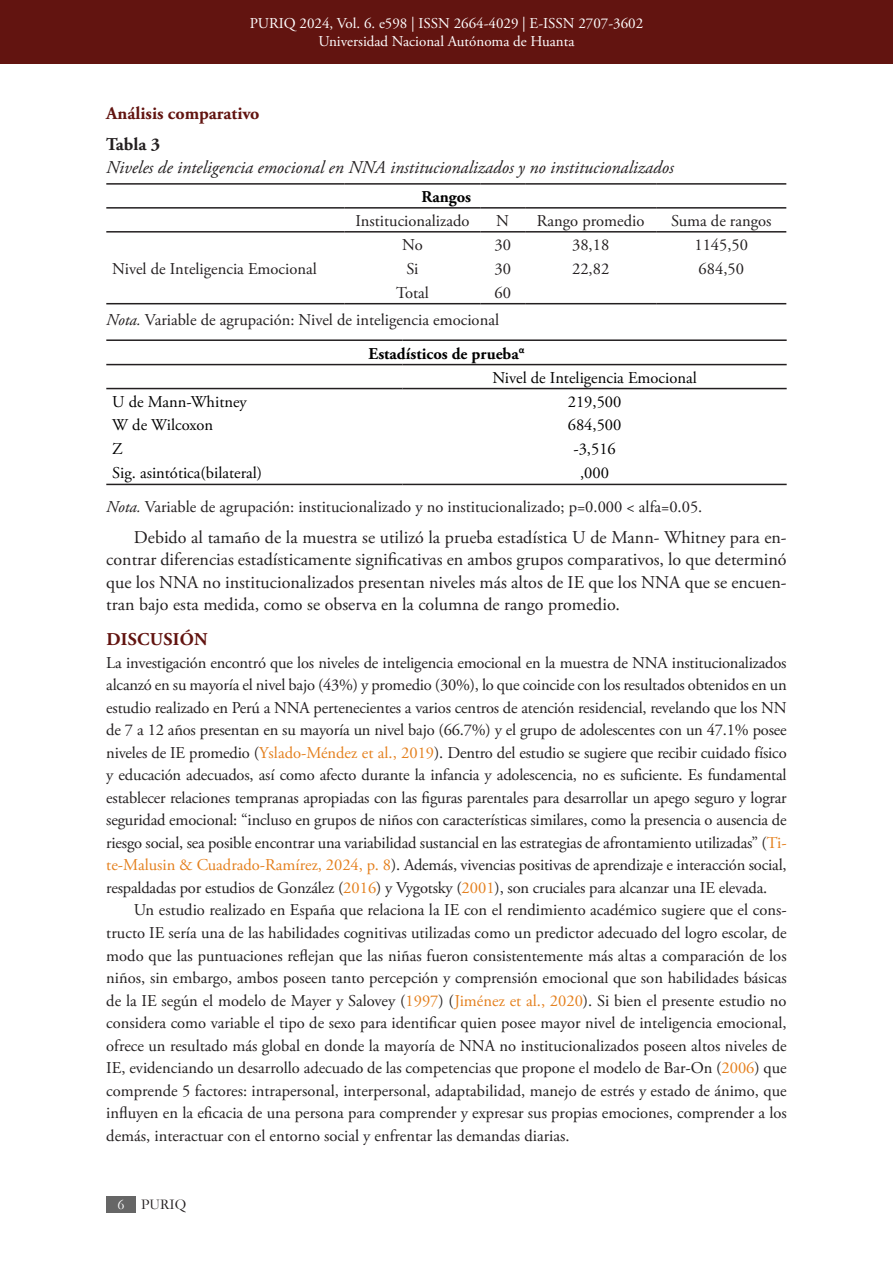
<style>
.page{position:relative;width:893px;height:1263px;background:#fff}
.page>*{position:absolute;margin:0;border:0;box-sizing:border-box;transform-origin:0 0}
.Parrafo_ES{font:18px/22.5px "Adobe Garamond Pro";color:#231f20;text-align:justify}
.Figura_Descripcion_es{font:italic 18px "Adobe Garamond Pro";color:#231f20}
.Subtitulo_Nv1_es{font:700 18px "Adobe Garamond Pro";color:#621410}
.Titulo_de_Seccion{font:700 18px "Adobe Garamond Pro";letter-spacing:.015em;color:#621410}
.Figura_titulo{font:700 18px "Adobe Garamond Pro";color:#231f20}
.Parrafo_ES-2{font:16.5px/22.5px "Adobe Garamond Pro";color:#231f20;text-align:justify}
.Figura_nota_es{font:16.5px "Adobe Garamond Pro";color:#231f20}
.t1{font:16.5px "Adobe Garamond Pro";color:#000}
.t2{font:700 16.5px "Adobe Garamond Pro";color:#000}
.t3{font:15px/18px "Adobe Garamond Pro";color:#fff;text-align:center}
.t4{font:15px "Garamond";color:#231f20}
.s1{font-style:italic}
.s2{color:#e4801e}
.s3{color:#fff}
</style>
<div class="page">
<div style="left:0;top:0;width:893px;height:64px;background:#621410"></div>
<div style="left:106px;top:1196px;width:29px;height:16px;background:#666"></div>
<hr style="left:106px;top:183px;width:239px;height:2px;background:#231f20">
<hr style="left:345px;top:183px;width:135px;height:2px;background:#231f20">
<hr style="left:480px;top:183px;width:45px;height:2px;background:#231f20">
<hr style="left:525px;top:183px;width:131px;height:2px;background:#231f20">
<hr style="left:656px;top:183px;width:130px;height:2px;background:#231f20">
<hr style="left:106px;top:207px;width:239px;height:2px;background:#231f20">
<hr style="left:345px;top:207px;width:135px;height:2px;background:#231f20">
<hr style="left:480px;top:207px;width:45px;height:2px;background:#231f20">
<hr style="left:525px;top:207px;width:131px;height:2px;background:#231f20">
<hr style="left:656px;top:207px;width:130px;height:2px;background:#231f20">
<hr style="left:106px;top:231px;width:239px;height:2px;background:#231f20">
<hr style="left:345px;top:231px;width:135px;height:2px;background:#231f20">
<hr style="left:480px;top:231px;width:45px;height:2px;background:#231f20">
<hr style="left:525px;top:231px;width:131px;height:2px;background:#231f20">
<hr style="left:656px;top:231px;width:130px;height:2px;background:#231f20">
<hr style="left:106px;top:303px;width:239px;height:1px;background:#231f20">
<hr style="left:345px;top:303px;width:135px;height:1px;background:#231f20">
<hr style="left:480px;top:303px;width:45px;height:1px;background:#231f20">
<hr style="left:525px;top:303px;width:131px;height:1px;background:#231f20">
<hr style="left:656px;top:303px;width:130px;height:1px;background:#231f20">
<hr style="left:106px;top:339px;width:297px;height:2px;background:#231f20">
<hr style="left:403px;top:339px;width:384px;height:2px;background:#231f20">
<hr style="left:106px;top:364px;width:297px;height:1px;background:#231f20">
<hr style="left:403px;top:364px;width:384px;height:1px;background:#231f20">
<hr style="left:106px;top:388px;width:297px;height:1px;background:#231f20">
<hr style="left:403px;top:388px;width:384px;height:1px;background:#231f20">
<hr style="left:106px;top:484px;width:297px;height:1px;background:#231f20">
<hr style="left:403px;top:484px;width:384px;height:1px;background:#231f20">
<p class="t3" style="left:250px;top:15px;width:395px">PURIQ 2024, Vol. 6. e598 | ISSN 2664-4029 | E-ISSN 2707-3602<br>Universidad Nacional Autónoma de Huanta</p>
<p class="Subtitulo_Nv1_es" style="left:106px;top:103px;width:155px">Análisis comparativo</p>
<p class="Figura_titulo" style="left:106px;top:134px;width:55px">Tabla 3</p>
<p class="Figura_Descripcion_es" style="left:106px;top:156px;width:569px">Niveles de inteligencia emocional en NNA institucionalizados y no institucionalizados</p>
<p class="t2" style="left:421px;top:187px;width:51px">Rangos</p>
<p class="Parrafo_ES-2" style="left:355px;top:210px;width:115px">Institucionalizado</p>
<p class="Parrafo_ES-2" style="left:496px;top:210px;width:14px">N</p>
<p class="Parrafo_ES-2" style="left:537px;top:210px;width:109px">Rango promedio</p>
<p class="Parrafo_ES-2" style="left:671px;top:210px;width:102px">Suma de rangos</p>
<p class="Parrafo_ES-2" style="left:112px;top:258px;width:206px">Nivel de Inteligencia Emocional</p>
<p class="Parrafo_ES-2" style="left:402px;top:234px;width:22px">No</p>
<p class="Parrafo_ES-2" style="left:494px;top:234px;width:18px">30</p>
<p class="Parrafo_ES-2" style="left:572px;top:234px;width:39px">38,18</p>
<p class="Parrafo_ES-2" style="left:694px;top:234px;width:55px">1145,50</p>
<p class="Parrafo_ES-2" style="left:406px;top:258px;width:14px">Si</p>
<p class="Parrafo_ES-2" style="left:494px;top:258px;width:18px">30</p>
<p class="Parrafo_ES-2" style="left:572px;top:258px;width:39px">22,82</p>
<p class="Parrafo_ES-2" style="left:699px;top:258px;width:47px">684,50</p>
<p class="Parrafo_ES-2" style="left:396px;top:282px;width:34px">Total</p>
<p class="Parrafo_ES-2" style="left:494px;top:282px;width:18px">60</p>
<p class="Figura_nota_es" style="left:106px;top:310px;width:394px"><span class="s1">Nota.</span> Variable de agrupación: Nivel de inteligencia emocional</p>
<p class="t2" style="left:369px;top:344px;width:157px">Estadísticos de prueba<sup>α</sup></p>
<p class="t1" style="left:492px;top:367px;width:206px">Nivel de Inteligencia Emocional</p>
<p class="t1" style="left:112px;top:391px;width:136px">U de Mann-Whitney</p>
<p class="t1" style="left:568px;top:391px;width:55px">219,500</p>
<p class="t1" style="left:112px;top:415px;width:102px">W de Wilcoxon</p>
<p class="t1" style="left:568px;top:415px;width:55px">684,500</p>
<p class="t1" style="left:112px;top:439px;width:12px">Z</p>
<p class="t1" style="left:573px;top:439px;width:44px">-3,516</p>
<p class="t1" style="left:112px;top:463px;width:151px">Sig. asintótica(bilateral)</p>
<p class="t1" style="left:580px;top:463px;width:30px">,000</p>
<p class="Figura_nota_es" style="left:106px;top:496px;width:598px"><span class="s1">Nota.</span> Variable de agrupación: institucionalizado y no institucionalizado; p=0.000 &lt; alfa=0.05.</p>
<p class="Parrafo_ES" style="left:106px;top:526px;width:682px;text-indent:28px">Debido al tamaño de la muestra se utilizó la prueba estadística U de Mann- Whitney para en&shy;contrar diferencias estadísticamente significativas en ambos grupos comparativos, lo que determinó que los NNA no institucionalizados presentan niveles más altos de IE que los NNA que se encuen&shy;tran bajo esta medida, como se observa en la columna de rango promedio.</p>
<p class="Titulo_de_Seccion" style="left:106px;top:629px;width:103px">DISCUSIÓN</p>
<p class="Parrafo_ES-2" style="left:106px;top:652px;width:682px">La investigación encontró que los niveles de inteligencia emocional en la muestra de NNA institucionalizados alcanzó en su mayoría el nivel bajo (43%) y promedio (30%), lo que coincide con los resultados obtenidos en un estudio realizado en Perú a NNA pertenecientes a varios centros de atención residencial, revelando que los NN de 7 a 12 años presentan en su mayoría un nivel bajo (66.7%) y el grupo de adolescentes con un 47.1% posee niveles de IE promedio (<span class="s2">Yslado-Méndez et al., 2019</span>). Dentro del estudio se sugiere que recibir cuidado físico y educación adecuados, así como afecto durante la infancia y adolescencia, no es suficiente. Es fundamental establecer relaciones tempranas apropiadas con las figuras parentales para desarrollar un apego seguro y lograr seguridad emocional: “incluso en grupos de niños con características similares, como la presencia o ausencia de riesgo social, sea posible encontrar una variabilidad sustancial en las estrategias de afrontamiento utilizadas” (<span class="s2">Ti&shy;te-Malusin &amp; Cuadrado-Ramírez, 2024, p. 8</span>). Además, vivencias positivas de aprendizaje e interacción social, respaldadas por estudios de González (<span class="s2">2016</span>) y Vygotsky (<span class="s2">2001</span>), son cruciales para alcanzar una IE elevada.</p>
<p class="Parrafo_ES-2" style="left:106px;top:899px;width:682px;text-indent:28px">Un estudio realizado en España que relaciona la IE con el rendimiento académico sugiere que el cons&shy;tructo IE sería una de las habilidades cognitivas utilizadas como un predictor adecuado del logro escolar, de modo que las puntuaciones reflejan que las niñas fueron consistentemente más altas a comparación de los niños, sin embargo, ambos poseen tanto percepción y comprensión emocional que son habilidades básicas de la IE según el modelo de Mayer y Salovey (<span class="s2">1997</span>) (<span class="s2">Jiménez et al., 2020</span>). Si bien el presente estudio no considera como variable el tipo de sexo para identificar quien posee mayor nivel de inteligencia emocional, ofrece un resultado más global en donde la mayoría de NNA no institucionalizados poseen altos niveles de IE, evidenciando un desarrollo adecuado de las competencias que propone el modelo de Bar-On (<span class="s2">2006</span>) que comprende 5 factores: intrapersonal, interpersonal, adaptabilidad, manejo de estrés y estado de ánimo, que influyen en la eficacia de una persona para comprender y expresar sus propias emociones, comprender a los demás, interactuar con el entorno social y enfrentar las demandas diarias.</p>
<p class="t4" style="left:117px;top:1194px;width:71px"><span class="s3">6</span> PURIQ</p>
</div>
